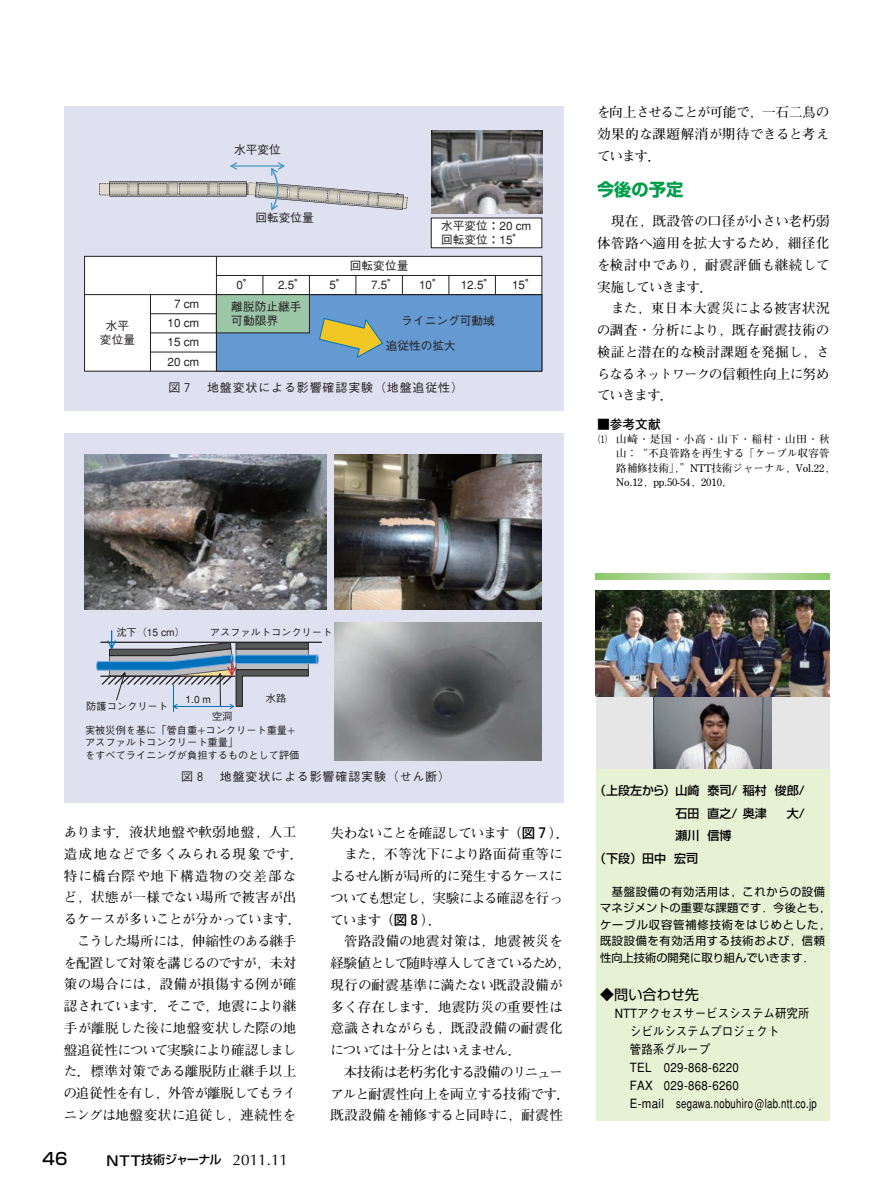
<style>
.page{position:relative;width:893px;height:1190px;background:#fff}
.page>*{position:absolute;margin:0;border:0;box-sizing:border-box;transform-origin:0 0}
.t1{font:700 17.25px "Shin Go";color:#009e4b}
.t2{font:500 16.5px "Shin Go";color:#000}
.t3{font:14.1px "Shin Go";color:#000}
.t4{font:700 13.5px/21.8px "Futo Min A101";color:#000;text-align:justify}
.t5{font:700 13.5px "Futo Min A101";letter-spacing:.04em;color:#000}
.t6{font:700 13.5px "Futo Min A101";letter-spacing:-.075em;color:#000}
.t7{font:700 13.5px "Futo Min A101";letter-spacing:-.115em;color:#000}
.t8{font:700 13.5px "Futo Min A101";letter-spacing:-.085em;color:#000}
.t9{font:700 13.5px "Futo Min A101";letter-spacing:.02em;color:#000}
.t10{font:700 13.5px "Futo Min A101";letter-spacing:.055em;color:#000}
.t11{font:700 13.5px "Futo Min A101";letter-spacing:.025em;color:#000}
.t12{font:500 12.75px/18px "Gothic BBB";letter-spacing:.025em;color:#000;scale:.9 1}
.t13{font:700 12.75px "Futo Go B101";color:#000}
.t14{font:500 12px "Gothic BBB";letter-spacing:.07em;color:#231f20}
.t15{font:500 12px/22.5px "Shin Go";color:#000}
.t16{font:500 12px "Shin Go";letter-spacing:-.075em;color:#000}
.t17{font:500 11.7px/14px "Gothic BBB";color:#231f20}
.t18{font:11.25px/16.5px "Shin Go";letter-spacing:.055em;color:#000}
.t19{font:700 10.5px/14.2px "Futo Min A101";letter-spacing:.005em;color:#000;scale:.7 1}
.t20{font:500 10.2px/12.5px "Gothic BBB";color:#231f20}
.s1{font-size:8.1px}
.s2{font-family:"Shin Go";font-weight:500}
.s3{font-size:13.5px}
.s4{font-family:"Optima";font-weight:400;font-size:15.3px}
</style>
<div class="page">
<div style="left:595px;top:739px;width:234px;height:381px;background:#e7f1d4"></div>
<svg style="left:754px;top:1099px;width:9px;height:11px"></svg>
<div style="left:595px;top:696px;width:234px;height:72px;background:#e6e6e6"></div>
<img style="left:653px;top:696px;width:119px;height:72px">
<img style="left:595px;top:590px;width:234px;height:106px">
<svg style="left:595px;top:573px;width:234px;height:6px"></svg>
<div style="left:64px;top:106px;width:499px;height:305px;background:#e0e1f0"></div>
<div style="left:84px;top:256px;width:458px;height:115px;background:#fff;border:1px solid #231f20"></div>
<svg style="left:99px;top:162px;width:308px;height:49px"></svg>
<img style="left:431px;top:130px;width:111px;height:84px">
<div style="left:431px;top:218px;width:111px;height:30px;background:#fff"></div>
<div style="left:216px;top:294px;width:326px;height:77px;background:#6599d1"></div>
<hr style="left:85px;top:294px;width:457px;height:1px;background:#231f20">
<hr style="left:150px;top:313px;width:66px;height:1px;background:#231f20">
<hr style="left:150px;top:332px;width:66px;height:1px;background:#231f20">
<hr style="left:150px;top:352px;width:66px;height:1px;background:#231f20">
<hr style="left:216px;top:275px;width:326px;height:1px;background:#231f20">
<svg style="left:448px;top:276px;width:1px;height:18px"></svg>
<svg style="left:495px;top:276px;width:1px;height:18px"></svg>
<svg style="left:402px;top:276px;width:1px;height:18px"></svg>
<svg style="left:355px;top:276px;width:1px;height:18px"></svg>
<svg style="left:309px;top:276px;width:1px;height:18px"></svg>
<svg style="left:262px;top:276px;width:1px;height:18px"></svg>
<hr style="left:216px;top:256px;width:1px;height:115px;background:#231f20">
<hr style="left:150px;top:295px;width:1px;height:76px;background:#231f20">
<div style="left:216px;top:294px;width:94px;height:39px;background:#9cc6a8;border:1px solid #231f20"></div>
<svg style="left:319px;top:318px;width:64px;height:40px"></svg>
<div style="left:64px;top:433px;width:499px;height:369px;background:#e0e1f0"></div>
<img style="left:84px;top:454px;width:243px;height:155px">
<img style="left:335px;top:454px;width:207px;height:156px">
<hr style="left:101px;top:641px;width:220px;height:2px;background:#231f20">
<svg style="left:96px;top:630px;width:222px;height:82px"></svg>
<img style="left:335px;top:622px;width:207px;height:138px">
<p class="t17" style="left:100px;top:320px;width:37px;text-align:center">水平変位量</p>
<p class="t17" style="left:234px;top:144px;width:48px">水平変位</p>
<p class="t17" style="left:255px;top:212px;width:60px">回転変位量</p>
<p class="t17" style="left:350px;top:260px;width:60px">回転変位量</p>
<p class="t17" style="left:441px;top:220px;width:92px">水平変位：20 cm回転変位：15°</p>
<p class="t17" style="left:236px;top:279px;width:20px">0°</p>
<p class="t17" style="left:278px;top:279px;width:29px">2.5°</p>
<p class="t17" style="left:329px;top:279px;width:20px">5°</p>
<p class="t17" style="left:371px;top:279px;width:29px">7.5°</p>
<p class="t17" style="left:419px;top:279px;width:26px">10°</p>
<p class="t17" style="left:460px;top:279px;width:36px">12.5°</p>
<p class="t17" style="left:512px;top:279px;width:26px">15°</p>
<p class="t17" style="left:174px;top:298px;width:27px">7 cm</p>
<p class="t17" style="left:167px;top:317px;width:33px">10 cm</p>
<p class="t17" style="left:231px;top:301px;width:72px">離脱防止継手可動限界</p>
<p class="t17" style="left:401px;top:315px;width:95px">ライニング可動域</p>
<p class="t17" style="left:167px;top:336px;width:33px">15 cm</p>
<p class="t17" style="left:386px;top:340px;width:72px">追従性の拡大</p>
<p class="t17" style="left:167px;top:356px;width:33px">20 cm</p>
<p class="t14" style="left:168px;top:383px;width:296px">図７　地盤変状による影響確認実験（地盤追従性）</p>
<p class="t4" style="left:597px;top:103px;width:234px">を向上させることが可能で，一石二鳥の効果的な課題解消が期待できると考えています．</p>
<p class="t1" style="left:597px;top:182px;width:88px">今後の予定</p>
<p class="t4" style="left:597px;top:212px;width:234px;text-indent:14px">現在，既設管の口径が小さい老朽弱体管路へ適用を拡大するため，細径化を検討中であり，耐震評価も継続して実施していきます．</p>
<p class="t4" style="left:597px;top:299px;width:234px;text-indent:14px">また，東日本大震災による被害状況の調査・分析により，既存耐震技術の検証と潜在的な検討課題を発掘し，さらなるネットワークの信頼性向上に努めていきます．</p>
<p class="t13" style="left:597px;top:419px;width:65px">■参考文献</p>
<p class="t19" style="left:616px;top:433px;width:314px;text-indent:-23px">（1） 山崎・是国・小高・山下・稲村・山田・秋山：“不良管路を再生する「ケーブル収容管路補修技術」，”NTT技術ジャーナル，Vol.22，<br>No.12，pp.50-54，2010．</p>
<p class="t20" style="left:116px;top:627px;width:70px">沈下（15 cm）</p>
<p class="t20" style="left:210px;top:627px;width:124px">アスファルトコンクリート</p>
<p class="t20" style="left:266px;top:693px;width:22px">水路</p>
<p class="t20" style="left:186px;top:694px;width:27px">1.0 m</p>
<p class="t20" style="left:86px;top:701px;width:83px">防護コンクリート</p>
<p class="t20" style="left:85px;top:725px;width:216px">実被災例を基に「管自重<span class="s1">＋</span>コンクリート重量<span class="s1">＋</span>アスファルトコンクリート重量」<br>をすべてライニングが負担するものとして評価</p>
<p class="t20" style="left:212px;top:711px;width:22px">空洞</p>
<p class="t14" style="left:181px;top:772px;width:270px">図８　地盤変状による影響確認実験（せん断）</p>
<p class="t4" style="left:64px;top:823px;width:241px;text-align:center">あります．液状地盤や軟弱地盤，人工造成地などで多くみられる現象です．特に橋台際や地下構造物の交差部など，状態が一様でない場所で被害が出るケースが多いことが分かっています．こうした場所には，伸縮性のある継手<br>を配置して対策を講じるのですが，未対策の場合には，設備が損傷する例が確認されています．そこで，地震により継手が離脱した後に地盤変状した際の地盤追従性について実験により確認しました．標準対策である離脱防止継手以上の追従性を有し，外管が離脱してもライニングは地盤変状に追従し，連続性を</p>
<p class="t6" style="left:330px;top:827px;width:240px">失わないことを確認しています（<span class="s2">図７</span>）．</p>
<p class="t5" style="left:344px;top:849px;width:220px">また，不等沈下により路面荷重等に</p>
<p class="t6" style="left:330px;top:871px;width:234px">よるせん断が局所的に発生するケースに</p>
<p class="t8" style="left:330px;top:893px;width:234px">ついても想定し，実験による確認を行っ</p>
<p class="t4" style="left:330px;top:910px;width:112px">ています（<span class="s2">図８</span>）．</p>
<p class="t11" style="left:344px;top:936px;width:220px">管路設備の地震対策は，地震被災を</p>
<p class="t7" style="left:330px;top:958px;width:241px">経験値として随時導入してきているため，</p>
<p class="t5" style="left:330px;top:980px;width:234px">現行の耐震基準に満たない既設設備が</p>
<p class="t5" style="left:330px;top:1001px;width:234px">多く存在します．地震防災の重要性は</p>
<p class="t10" style="left:330px;top:1023px;width:234px">意識されながらも，既設設備の耐震化</p>
<p class="t6" style="left:330px;top:1045px;width:192px">については十分とはいえません．</p>
<p class="t4" style="left:344px;top:1062px;width:220px">本技術は老朽劣化する設備のリニュー</p>
<p class="t9" style="left:330px;top:1088px;width:241px">アルと耐震性向上を両立する技術です．</p>
<p class="t5" style="left:330px;top:1110px;width:234px">既設設備を補修すると同時に，耐震性</p>
<p class="t2" style="left:43px;top:1153px;width:26px">46</p>
<p class="t16" style="left:106px;top:1155px;width:183px"><span class="s3">NTT</span>技術ジャーナル <span class="s4">2011.11</span></p>
<p class="t15" style="left:675px;top:781px;width:131px;text-indent:-81px">（上段左から）山崎 泰司/ 稲村 俊郎/石田 直之/ 奥津</p>
<p class="t15" style="left:786px;top:803px;width:19px">大/</p>
<p class="t15" style="left:594px;top:826px;width:139px;text-indent:81px">瀬川 信博（下段）田中 宏司</p>
<p class="t18" style="left:600px;top:884px;width:232px;text-indent:12px">基盤設備の有効活用は，これからの設備マネジメントの重要な課題です．今後とも，ケーブル収容管補修技術をはじめとした，既設設備を有効活用する技術および，信頼性向上技術の開発に取り組んでいきます．</p>
<p class="t3" style="left:600px;top:989px;width:100px">◆問い合わせ先</p>
<p class="t12" style="left:630px;top:1006px;width:209px;text-indent:-15px">NTTアクセスサービスシステム研究所シビルシステムプロジェクト<br>管路系グループ<br>TEL 029-868-6220<br>FAX 029-868-6260<br>E-mail segawa.nobuhiro lab.ntt.co.jp</p>
</div>
